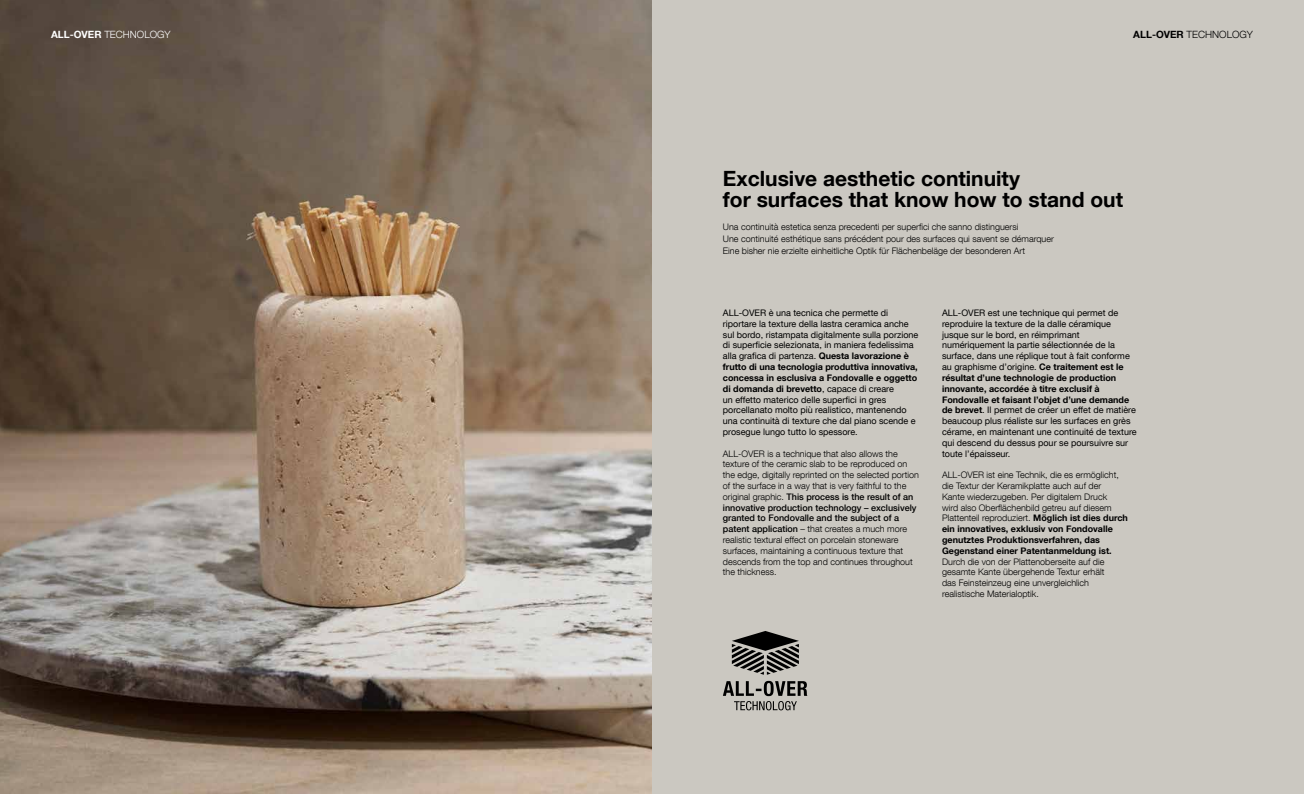
<style>
.page{position:relative;width:1304px;height:794px;background:#fff}
.page>*{position:absolute;margin:0;border:0;box-sizing:border-box;transform-origin:0 0}
.t1{font:700 21px/21px "Helvetica Neue LT Com";color:#000}
.t2{font:300 10px "Helvetica Neue LT Com";color:#fff}
.t3{font:300 10px "Helvetica Neue LT Com";color:#000}
.t4{font:300 9px/10.8px "Helvetica Neue LT Com";color:#000}
.t5{font:9px/10.8px "Helvetica Neue LT Com";color:#000}
.s1{font-weight:700}
.s2{font-weight:500}
</style>
<div class="page">
<div style="left:652px;top:0;width:652px;height:794px;background:#cbc8c1"></div>
<img style="left:0;top:0;width:652px;height:794px">
<svg style="left:723px;top:681px;width:84px;height:29px"></svg>
<svg style="left:732px;top:631px;width:67px;height:44px"></svg>
<p class="t2" style="left:51px;top:29px;width:121px"><span class="s1">ALL-OVER</span> TECHNOLOGY</p>
<p class="t3" style="left:1133px;top:29px;width:121px"><span class="s1">ALL-OVER</span> TECHNOLOGY</p>
<h1 class="t1" style="left:723px;top:168px;width:402px">Exclusive aesthetic continuity<br>for surfaces that know how to stand out</h1>
<p class="t4" style="left:723px;top:220px;width:333px;line-height:12.2px">Una continuità estetica senza precedenti per superfici che sanno distinguersi<br>Une continuité esthétique sans précédent pour des surfaces qui savent se démarquer<br>Eine bisher nie erzielte einheitliche Optik für Flächenbeläge der besonderen Art</p>
<p class="t5" style="left:723px;top:307px;width:197px">ALL-OVER è una tecnica che permette di riportare la texture della lastra ceramica anche sul bordo, ristampata digitalmente sulla porzione di superficie selezionata, in maniera fedelissima alla grafica di partenza. <span class="s1">Questa lavorazione è frutto di una tecnologia produttiva innovativa, concessa in esclusiva a Fondovalle e oggetto di domanda di brevetto</span>, capace di creare<br>un effetto materico delle superfici in gres porcellanato molto più realistico, mantenendo una continuità di texture che dal piano scende e prosegue lungo tutto lo spessore.</p>
<p class="t4" style="left:723px;top:448px;width:198px">ALL-OVER is a technique that also allows the texture of the ceramic slab to be reproduced on the edge, digitally reprinted on the selected portion of the surface in a way that is very faithful to the original graphic. <span class="s2">This process is the result of an innovative production technology – exclusively granted to Fondovalle and the subject of a patent application</span> – that creates a much more realistic textural effect on porcelain stoneware surfaces, maintaining a continuous texture that descends from the top and continues throughout the thickness.</p>
<p class="t5" style="left:942px;top:307px;width:196px">ALL-OVER est une technique qui permet de reproduire la texture de la dalle céramique jusque sur le bord, en réimprimant numériquement la partie sélectionnée de la surface, dans une réplique tout à fait conforme au graphisme d’origine. <span class="s1">Ce traitement est le résultat d’une technologie de production innovante, accordée à titre exclusif à Fondovalle et faisant l’objet d’une demande de brevet</span>. Il permet de créer un effet de matière beaucoup plus réaliste sur les surfaces en grès cérame, en maintenant une continuité de texture qui descend du dessus pour se poursuivre sur toute l’épaisseur.</p>
<p class="t4" style="left:942px;top:469px;width:187px">ALL-OVER ist eine Technik, die es ermöglicht, die Textur der Keramikplatte auch auf der<br>Kante wiederzugeben. Per digitalem Druck<br>wird also Oberflächenbild getreu auf diesem Plattenteil reproduziert. <span class="s1">Möglich ist dies durch ein innovatives, exklusiv von Fondovalle genutztes Produktionsverfahren, das Gegenstand einer Patentanmeldung ist.</span></p>
<p class="t4" style="left:942px;top:556px;width:164px">Durch die von der Plattenoberseite auf die gesamte Kante übergehende Textur erhält das Feinsteinzeug eine unvergleichlich realistische Materialoptik.</p>
</div>
